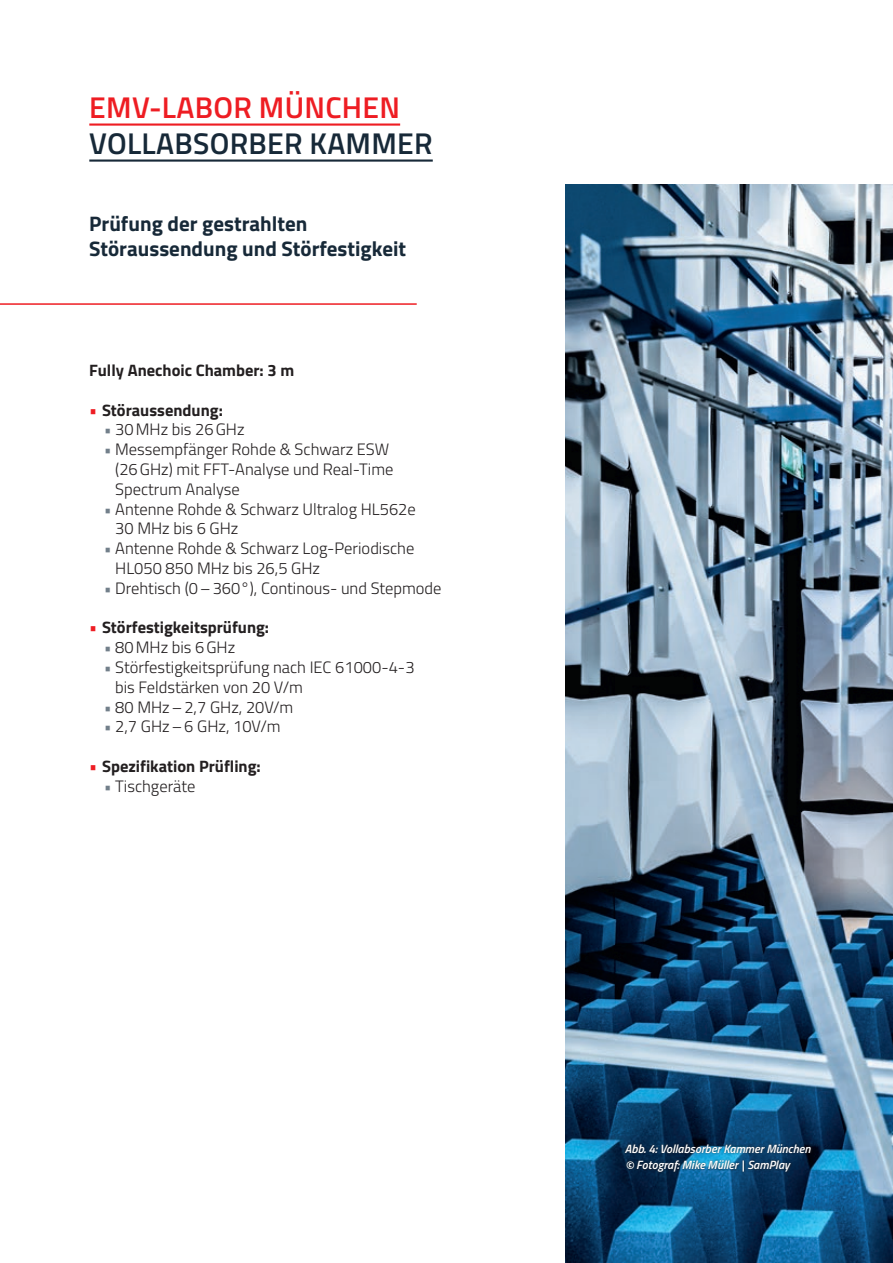
<style>
.page{position:relative;width:893px;height:1263px;background:#fff}
.page>*{position:absolute;margin:0;border:0;box-sizing:border-box;transform-origin:0 0}
.t1{font:600 30px "Titillium";letter-spacing:.01em;color:#172938}
.t2{font:600 30px "Titillium";letter-spacing:.01em;color:#ee1d23}
.t3{font:700 21px/25.2px "Titillium";color:#172938}
.t4{font:300 16.5px/19.8px "Titillium";color:#231f20}
.t5{font:700 16.5px "Titillium";color:#231f20}
.t6{font:italic 600 12px/16.2px "Titillium";color:#fff}
.s1{font-size:18px;color:#ee1d23}
.s2{font-weight:700;color:#727f8a}
.s3{font-size:13.5px}
</style>
<div class="page">
<img style="left:566px;top:185px;width:327px;height:1078px">
<hr style="left:0;top:303px;width:417px;height:2px;background:#ee1d23">
<div style="left:623px;top:1142px;width:189px;height:31px;background:#231f20;opacity:.75"></div>
<hr style="left:89px;top:123px;width:311px;height:3px;background:#ee1d23">
<hr style="left:89px;top:159px;width:344px;height:3px;background:#172938">
<h1 class="t2" style="left:89px;top:85px;width:312px">EMV-LABOR MÜNCHEN</h1>
<h1 class="t1" style="left:89px;top:121px;width:345px">VOLLABSORBER KAMMER</h1>
<p class="t3" style="left:89px;top:209px;width:319px">Prüfung der gestrahlten<br>Störaussendung und Störfestigkeit</p>
<p class="t5" style="left:89px;top:358px;width:206px">Fully Anechoic Chamber: 3 m</p>
<p class="t5" style="left:89px;top:397px;width:135px"><span class="s1">•</span> Störaussendung:</p>
<p class="t4" style="left:104px;top:419px;width:142px"><span class="s2">•</span> 30MHz bis 26GHz</p>
<p class="t4" style="left:115px;top:439px;width:280px;text-indent:-11px"><span class="s2">•</span> Messempfänger Rohde &amp; Schwarz ESW (26GHz) mit FFT-Analyse und Real-Time<br>Spectrum Analyse</p>
<p class="t4" style="left:115px;top:498px;width:302px;text-indent:-11px"><span class="s2">•</span> Antenne Rohde &amp; Schwarz Ultralog HL562e<br>30 MHz bis 6 GHz</p>
<p class="t4" style="left:115px;top:538px;width:301px;text-indent:-11px"><span class="s2">•</span> Antenne Rohde &amp; Schwarz Log-Periodische<br>HL050 850 MHz bis 26,5 GHz</p>
<p class="t4" style="left:104px;top:577px;width:339px"><span class="s2">•</span> Drehtisch (0–360°), Continous- und Stepmode</p>
<p class="t5" style="left:89px;top:615px;width:181px"><span class="s1">•</span> Störfestigkeitsprüfung:</p>
<p class="t4" style="left:104px;top:637px;width:133px"><span class="s2">•</span> 80MHz bis 6GHz</p>
<p class="t4" style="left:115px;top:656px;width:301px;text-indent:-11px"><span class="s2">•</span> Störfestigkeitsprüfung nach IEC 61000-4-3 bis Feldstärken von 20 V/m</p>
<p class="t4" style="left:104px;top:696px;width:191px"><span class="s2">•</span> 80 MHz–2,7 GHz, 20V/m</p>
<p class="t4" style="left:104px;top:716px;width:178px"><span class="s2">•</span> 2,7 GHz–6 GHz, 10V/m</p>
<p class="t5" style="left:89px;top:754px;width:173px"><span class="s1">•</span> Spezifikation Prüfling:</p>
<p class="t4" style="left:104px;top:775px;width:93px"><span class="s2">•</span> Tischgeräte</p>
<p class="t6" style="left:625px;top:1140px;width:187px">Abb. 4: Vollabsorber Kammer München <span class="s3">©</span> Fotograf: Mike Müller | SamPlay</p>
</div>
